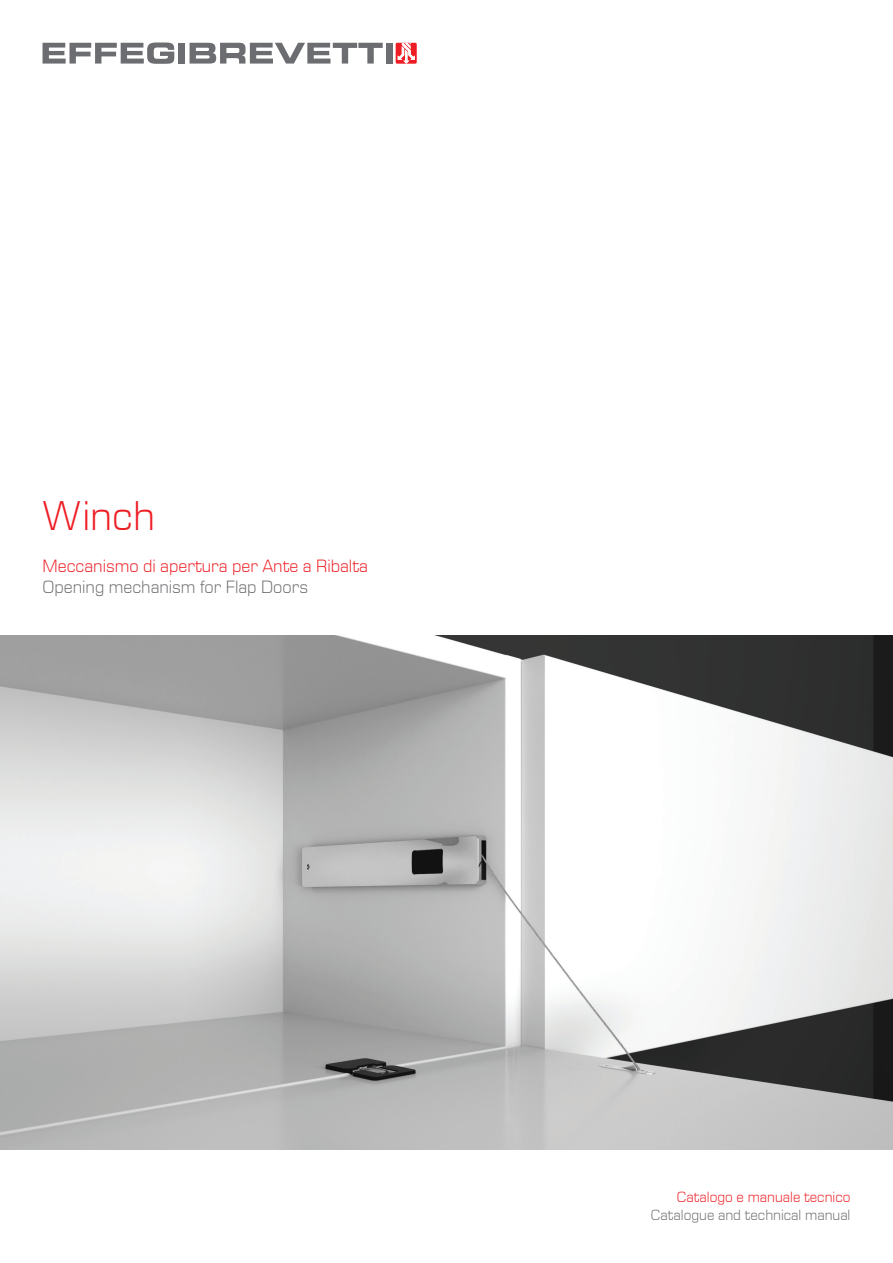
<style>
.page{position:relative;width:893px;height:1263px;background:#fff}
.page>*{position:absolute;margin:0;border:0;box-sizing:border-box;transform-origin:0 0}
.Titolo_BIG_ITA{font:300 42px "Eurostile Next LT Pro";color:#ee1d23}
.t1{font:300 18px "Eurostile Next LT Pro";color:#ee1d23}
.t2{font:300 18px "Eurostile Next LT Pro";color:#6c6d70}
.t3{font:300 15px "Eurostile Next LT Pro";color:#6c6d70}
.t4{font:300 15px "Eurostile Next LT Pro";color:#ee1d23}
</style>
<div class="page">
<svg style="left:43px;top:43px;width:131px;height:21px"></svg>
<div style="left:178px;top:43px;width:7px;height:21px;background:#6c6d70"></div>
<svg style="left:190px;top:43px;width:193px;height:21px"></svg>
<div style="left:386px;top:43px;width:6px;height:21px;background:#6c6d70"></div>
<div style="left:396px;top:43px;width:21px;height:21px;background:#ee1d23;border-radius:2px"></div>
<svg style="left:398px;top:43px;width:17px;height:21px"></svg>
<img style="left:0;top:635px;width:893px;height:514px">
<p class="Titolo_BIG_ITA" style="left:43px;top:494px;width:114px">Winch</p>
<p class="t1" style="left:43px;top:557px;width:327px">Meccanismo di apertura per Ante a Ribalta</p>
<p class="t2" style="left:43px;top:578px;width:267px">Opening mechanism for Flap Doors</p>
<p class="t4" style="left:677px;top:1189px;width:175px">Catalogo e manuale tecnico</p>
<p class="t3" style="left:651px;top:1207px;width:201px">Catalogue and technical manual</p>
</div>
